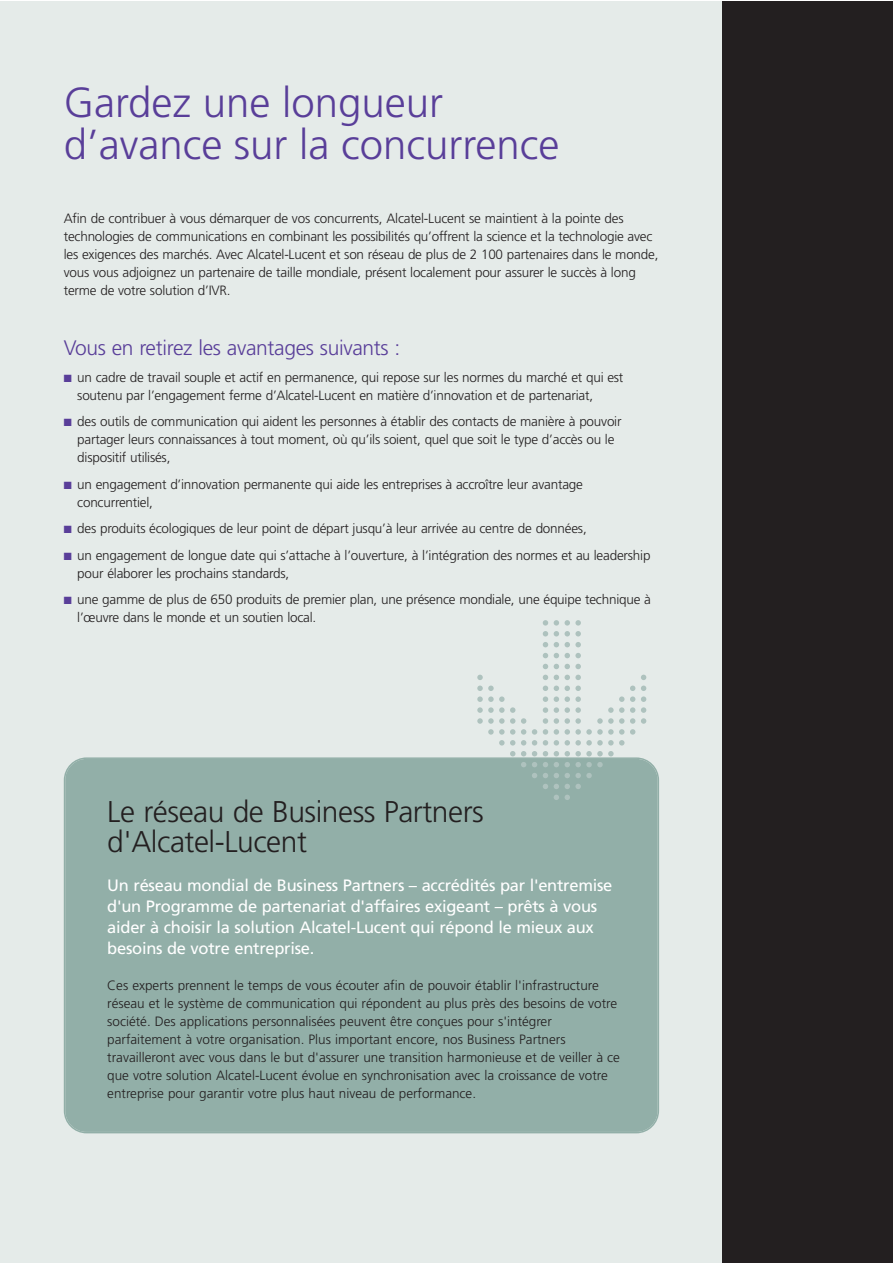
<style>
.page{position:relative;width:893px;height:1263px;background:#fff}
.page>*{position:absolute;margin:0;border:0;box-sizing:border-box;transform-origin:0 0}
.t1{font:300 42px/42px "Frutiger";color:#593e99}
.t2{font:300 30px/30px "Frutiger";letter-spacing:-.015em;color:#231f20}
.t3{font:300 21px "Frutiger";letter-spacing:-.015em;color:#593e99}
.t4{font:16.5px/21px "Frutiger";letter-spacing:-.015em;color:#fff}
.t5{font:300 13.5px/18px "Frutiger";letter-spacing:-.015em;color:#231f20}
.s1{color:#593e99}
</style>
<div class="page">
<div style="left:0;top:1px;width:744px;height:1262px;background:#e5ebe9"></div>
<div style="left:64px;top:757px;width:595px;height:376px;background:#92afa8"></div>
<svg style="left:554px;top:795px;width:5px;height:5px"></svg>
<svg style="left:565px;top:795px;width:5px;height:5px"></svg>
<svg style="left:543px;top:784px;width:5px;height:5px"></svg>
<svg style="left:554px;top:784px;width:5px;height:5px"></svg>
<svg style="left:565px;top:784px;width:16px;height:5px"></svg>
<svg style="left:532px;top:773px;width:5px;height:5px"></svg>
<svg style="left:543px;top:773px;width:5px;height:5px"></svg>
<svg style="left:554px;top:773px;width:5px;height:5px"></svg>
<svg style="left:565px;top:773px;width:27px;height:5px"></svg>
<svg style="left:521px;top:762px;width:5px;height:5px"></svg>
<svg style="left:532px;top:762px;width:5px;height:5px"></svg>
<svg style="left:543px;top:762px;width:5px;height:5px"></svg>
<svg style="left:554px;top:762px;width:5px;height:5px"></svg>
<svg style="left:565px;top:762px;width:38px;height:5px"></svg>
<svg style="left:510px;top:751px;width:5px;height:5px"></svg>
<svg style="left:521px;top:751px;width:5px;height:5px"></svg>
<svg style="left:532px;top:751px;width:5px;height:5px"></svg>
<svg style="left:543px;top:751px;width:5px;height:5px"></svg>
<svg style="left:554px;top:751px;width:5px;height:5px"></svg>
<svg style="left:565px;top:751px;width:49px;height:5px"></svg>
<svg style="left:532px;top:729px;width:5px;height:16px"></svg>
<svg style="left:521px;top:718px;width:5px;height:27px"></svg>
<svg style="left:630px;top:685px;width:5px;height:50px"></svg>
<svg style="left:477px;top:675px;width:38px;height:70px"></svg>
<svg style="left:543px;top:675px;width:5px;height:70px"></svg>
<svg style="left:554px;top:675px;width:5px;height:70px"></svg>
<svg style="left:565px;top:675px;width:59px;height:70px"></svg>
<svg style="left:641px;top:675px;width:5px;height:49px"></svg>
<svg style="left:543px;top:664px;width:5px;height:5px"></svg>
<svg style="left:554px;top:664px;width:5px;height:5px"></svg>
<svg style="left:565px;top:664px;width:16px;height:5px"></svg>
<svg style="left:543px;top:653px;width:5px;height:5px"></svg>
<svg style="left:554px;top:653px;width:5px;height:5px"></svg>
<svg style="left:565px;top:653px;width:16px;height:5px"></svg>
<svg style="left:543px;top:642px;width:5px;height:5px"></svg>
<svg style="left:554px;top:642px;width:5px;height:5px"></svg>
<svg style="left:565px;top:642px;width:16px;height:5px"></svg>
<svg style="left:543px;top:620px;width:5px;height:16px"></svg>
<svg style="left:554px;top:620px;width:5px;height:16px"></svg>
<svg style="left:565px;top:620px;width:16px;height:16px"></svg>
<div style="left:723px;top:1px;width:169px;height:1262px;background:#231f20"></div>
<h1 class="t1" style="left:64px;top:81px;width:497px">Gardez une longueur d’avance sur la concurrence</h1>
<p class="t5" style="left:64px;top:209px;width:596px">Afin de contribuer à vous démarquer de vos concurrents, Alcatel-Lucent se maintient à la pointe des technologies de communications en combinant les possibilités qu’offrent la science et la technologie avec les exigences des marchés. Avec Alcatel-Lucent et son réseau de plus de 2 100 partenaires dans le monde, vous vous adjoignez un partenaire de taille mondiale, présent localement pour assurer le succès à long terme de votre solution d’IVR.</p>
<h3 class="t3" style="left:64px;top:336px;width:338px">Vous en retirez les avantages suivants :</h3>
<p class="t5" style="left:77px;top:368px;width:548px;text-indent:-14px"><span class="s1">■</span> un cadre de travail souple et actif en permanence, qui repose sur les normes du marché et qui est soutenu par l’engagement ferme d’Alcatel-Lucent en matière d’innovation et de partenariat,</p>
<p class="t5" style="left:77px;top:412px;width:546px;text-indent:-14px"><span class="s1">■</span> des outils de communication qui aident les personnes à établir des contacts de manière à pouvoir partager leurs connaissances à tout moment, où qu’ils soient, quel que soit le type d’accès ou le dispositif utilisés,</p>
<p class="t5" style="left:77px;top:475px;width:507px;text-indent:-14px"><span class="s1">■</span> un engagement d’innovation permanente qui aide les entreprises à accroître leur avantage concurrentiel,</p>
<p class="t5" style="left:64px;top:519px;width:524px"><span class="s1">■</span> des produits écologiques de leur point de départ jusqu’à leur arrivée au centre de données,</p>
<p class="t5" style="left:77px;top:546px;width:575px;text-indent:-14px"><span class="s1">■</span> un engagement de longue date qui s’attache à l’ouverture, à l’intégration des normes et au leadership pour élaborer les prochains standards,</p>
<p class="t5" style="left:77px;top:590px;width:575px;text-indent:-14px"><span class="s1">■</span> une gamme de plus de 650 produits de premier plan, une présence mondiale, une équipe technique à l’œuvre dans le monde et un soutien local.</p>
<h2 class="t2" style="left:107px;top:796px;width:378px">Le réseau de Business Partners d'Alcatel-Lucent</h2>
<p class="t4" style="left:107px;top:874px;width:507px">Un réseau mondial de Business Partners – accrédités par l'entremise d'un Programme de partenariat d'affaires exigeant – prêts à vous aider à choisir la solution Alcatel-Lucent qui répond le mieux aux besoins de votre entreprise.</p>
<p class="t5" style="left:107px;top:976px;width:514px">Ces experts prennent le temps de vous écouter afin de pouvoir établir l'infrastructure réseau et le système de communication qui répondent au plus près des besoins de votre société. Des applications personnalisées peuvent être conçues pour s'intégrer parfaitement à votre organisation. Plus important encore, nos Business Partners travailleront avec vous dans le but d'assurer une transition harmonieuse et de veiller à ce que votre solution Alcatel-Lucent évolue en synchronisation avec la croissance de votre entreprise pour garantir votre plus haut niveau de performance.</p>
</div>
